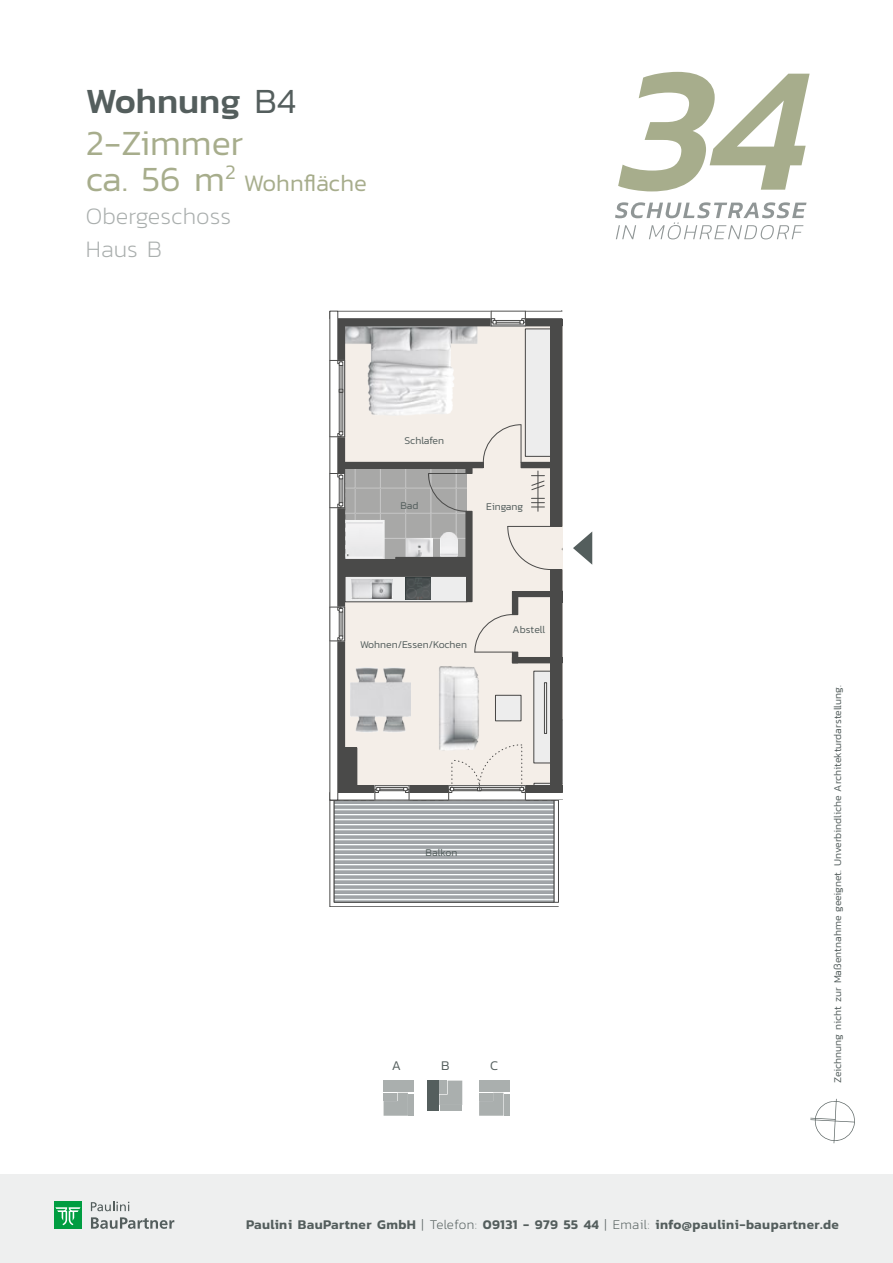
<style>
.page{position:relative;width:893px;height:1263px;background:#fff}
.page>*{position:absolute;margin:0;border:0;box-sizing:border-box;transform-origin:0 0}
.t1{font:300 36px/42px "Kanit";color:#a7ad8c}
.t2{font:200 24px/33px "Kanit";color:#aaafae}
.t3{font:300 24px "Kanit";color:#a7ad8c}
.t4{font:600 13.5px "Kanit";letter-spacing:.03em;color:#545e5d}
.t5{font:300 13.5px "Kanit";color:#545e5d}
.t6{font:300 10.5px "Kanit";color:#545e5d}
.s1{font-weight:500;color:#545e5d}
.s2{color:#545e5d}
.s3{font-weight:200}
</style>
<div class="page">
<div style="left:0;top:1175px;width:893px;height:88px;background:#eeefef"></div>
<svg style="left:615px;top:202px;width:191px;height:37px"></svg>
<svg style="left:618px;top:72px;width:192px;height:119px"></svg>
<div style="left:54px;top:1201px;width:28px;height:28px;background:#009d41"></div>
<svg style="left:55px;top:1207px;width:25px;height:18px"></svg>
<svg style="left:91px;top:1201px;width:38px;height:10px"></svg>
<svg style="left:91px;top:1217px;width:83px;height:12px"></svg>
<hr style="left:562px;top:570px;width:1px;height:216px;background:#4a4a49">
<hr style="left:562px;top:326px;width:1px;height:200px;background:#4a4a49">
<svg style="left:329px;top:310px;width:233px;height:597px"></svg>
<hr style="left:330px;top:907px;width:221px;height:1px;background:#bfbfbf">
<div style="left:396px;top:558px;width:71px;height:13px;border:1px solid #4a4a49"></div>
<div style="left:544px;top:682px;width:3px;height:52px;border:1px solid #4a4a49"></div>
<div style="left:338px;top:318px;width:6px;height:475px;border:1px solid #4a4a49"></div>
<div style="left:330px;top:311px;width:8px;height:489px;background:#fff"></div>
<div style="left:330px;top:311px;width:8px;height:489px;border:1px solid #4a4a49"></div>
<svg style="left:531px;top:470px;width:19px;height:42px"></svg>
<div style="left:344px;top:325px;width:1px;height:461px;border:1px solid #4a4a49"></div>
<div style="left:551px;top:325px;width:11px;height:202px;border:1px solid #4a4a49"></div>
<div style="left:550px;top:326px;width:1px;height:201px;border:1px solid #4a4a49"></div>
<div style="left:561px;top:326px;width:1px;height:201px;border:1px solid #4a4a49"></div>
<div style="left:551px;top:569px;width:11px;height:217px;border:1px solid #4a4a49"></div>
<svg style="left:507px;top:526px;width:44px;height:44px"></svg>
<div style="left:550px;top:569px;width:1px;height:217px;border:1px solid #4a4a49"></div>
<svg style="left:551px;top:591px;width:11px;height:12px"></svg>
<hr style="left:521px;top:425px;width:1px;height:37px;background:#4a4a49">
<svg style="left:483px;top:424px;width:38px;height:39px"></svg>
<div style="left:521px;top:462px;width:30px;height:6px;border:1px solid #4a4a49"></div>
<div style="left:344px;top:462px;width:139px;height:6px;border:1px solid #4a4a49"></div>
<div style="left:466px;top:511px;width:6px;height:91px;border:1px solid #4a4a49"></div>
<svg style="left:428px;top:467px;width:44px;height:45px"></svg>
<div style="left:466px;top:511px;width:1px;height:47px;border:1px solid #4a4a49"></div>
<div style="left:338px;top:570px;width:129px;height:6px;border:1px solid #4a4a49"></div>
<svg style="left:330px;top:720px;width:233px;height:187px"></svg>
<hr style="left:375px;top:800px;width:34px;height:1px;background:#4a4a49">
<hr style="left:375px;top:785px;width:34px;height:1px;background:#4a4a49">
<svg style="left:330px;top:607px;width:15px;height:35px"></svg>
<hr style="left:330px;top:607px;width:1px;height:34px;background:#4a4a49">
<hr style="left:344px;top:607px;width:1px;height:34px;background:#4a4a49">
<svg style="left:336px;top:366px;width:7px;height:65px"></svg>
<hr style="left:343px;top:365px;width:1px;height:67px;background:#4a4a49">
<hr style="left:339px;top:365px;width:1px;height:67px;background:#4a4a49">
<hr style="left:341px;top:365px;width:1px;height:67px;background:#4a4a49">
<hr style="left:330px;top:360px;width:1px;height:77px;background:#4a4a49">
<svg style="left:330px;top:431px;width:14px;height:6px"></svg>
<svg style="left:330px;top:360px;width:14px;height:6px"></svg>
<svg style="left:339px;top:389px;width:4px;height:4px"></svg>
<hr style="left:344px;top:360px;width:1px;height:77px;background:#4a4a49">
<svg style="left:330px;top:310px;width:233px;height:16px"></svg>
<hr style="left:491px;top:311px;width:34px;height:1px;background:#4a4a49">
<hr style="left:491px;top:326px;width:34px;height:1px;background:#4a4a49">
<svg style="left:562px;top:538px;width:1px;height:23px"></svg>
<div style="left:344px;top:467px;width:123px;height:2px;border:1px solid #4a4a49"></div>
<div style="left:518px;top:591px;width:33px;height:6px;border:1px solid #4a4a49"></div>
<svg style="left:474px;top:614px;width:39px;height:39px"></svg>
<div style="left:512px;top:591px;width:6px;height:24px;border:1px solid #4a4a49"></div>
<div style="left:512px;top:652px;width:6px;height:11px;border:1px solid #4a4a49"></div>
<div style="left:512px;top:657px;width:39px;height:6px;border:1px solid #4a4a49"></div>
<div style="left:344px;top:560px;width:53px;height:11px;border:1px solid #4a4a49"></div>
<div style="left:396px;top:557px;width:71px;height:1px;border:1px solid #4a4a49"></div>
<svg style="left:330px;top:473px;width:67px;height:87px"></svg>
<div style="left:344px;top:748px;width:13px;height:38px;border:1px solid #4a4a49"></div>
<svg style="left:573px;top:532px;width:19px;height:33px"></svg>
<svg style="left:810px;top:1099px;width:45px;height:44px"></svg>
<svg style="left:384px;top:1093px;width:24px;height:23px"></svg>
<div style="left:408px;top:1094px;width:6px;height:22px;background:#aaafae"></div>
<svg style="left:479px;top:1093px;width:24px;height:23px"></svg>
<div style="left:504px;top:1094px;width:5px;height:22px;background:#aaafae"></div>
<svg style="left:439px;top:1080px;width:23px;height:25px"></svg>
<div style="left:440px;top:1105px;width:22px;height:6px;background:#aaafae"></div>
<div style="left:384px;top:1080px;width:24px;height:12px;background:#aaafae"></div>
<div style="left:408px;top:1080px;width:6px;height:12px;background:#aaafae"></div>
<div style="left:479px;top:1080px;width:24px;height:12px;background:#aaafae"></div>
<div style="left:504px;top:1080px;width:5px;height:12px;background:#aaafae"></div>
<div style="left:427px;top:1080px;width:12px;height:25px;background:#545e5d"></div>
<div style="left:427px;top:1105px;width:11px;height:6px;background:#545e5d"></div>
<div style="left:384px;top:1093px;width:13px;height:7px;background:#aaafae"></div>
<div style="left:479px;top:1093px;width:14px;height:7px;background:#aaafae"></div>
<div style="left:439px;top:1080px;width:8px;height:14px;background:#aaafae"></div>
<h1 class="t1" style="left:86px;top:79px;width:212px"><span class="s1">Wohnung</span> <span class="s2">B4<br></span>2-Zimmer</h1>
<h1 class="t1" style="left:86px;top:157px;width:151px">ca. 56 m<sup>2</sup></h1>
<h2 class="t3" style="left:244px;top:166px;width:125px">Wohnfläche</h2>
<h2 class="t2" style="left:86px;top:199px;width:147px">Obergeschoss<br>Haus B</h2>
<p class="t6" style="left:405px;top:433px;width:41px">Schlafen</p>
<p class="t6" style="left:400px;top:498px;width:20px">Bad</p>
<p class="t6" style="left:486px;top:499px;width:39px">Eingang</p>
<p class="t6" style="left:360px;top:637px;width:109px">Wohnen/Essen/Kochen</p>
<p class="t6" style="left:513px;top:622px;width:34px">Abstell</p>
<p class="t6" style="left:425px;top:845px;width:33px">Balkon</p>
<p class="t5" style="left:392px;top:1056px;width:11px">A</p>
<p class="t5" style="left:441px;top:1056px;width:10px">B</p>
<p class="t5" style="left:490px;top:1056px;width:10px">C</p>
<p class="t6" style="left:830px;top:1083px;width:399px;rotate:-90deg">Zeichnung nicht zur Maßentnahme geeignet. Unverbindliche Architekturdarstellung.</p>
<p class="t4" style="left:246px;top:1214px;width:594px">Paulini BauPartner GmbH <span class="s3">| Telefon:</span> 09131 - 979 55 44 <span class="s3">| Email:</span> info@paulini-baupartner.de</p>
</div>
